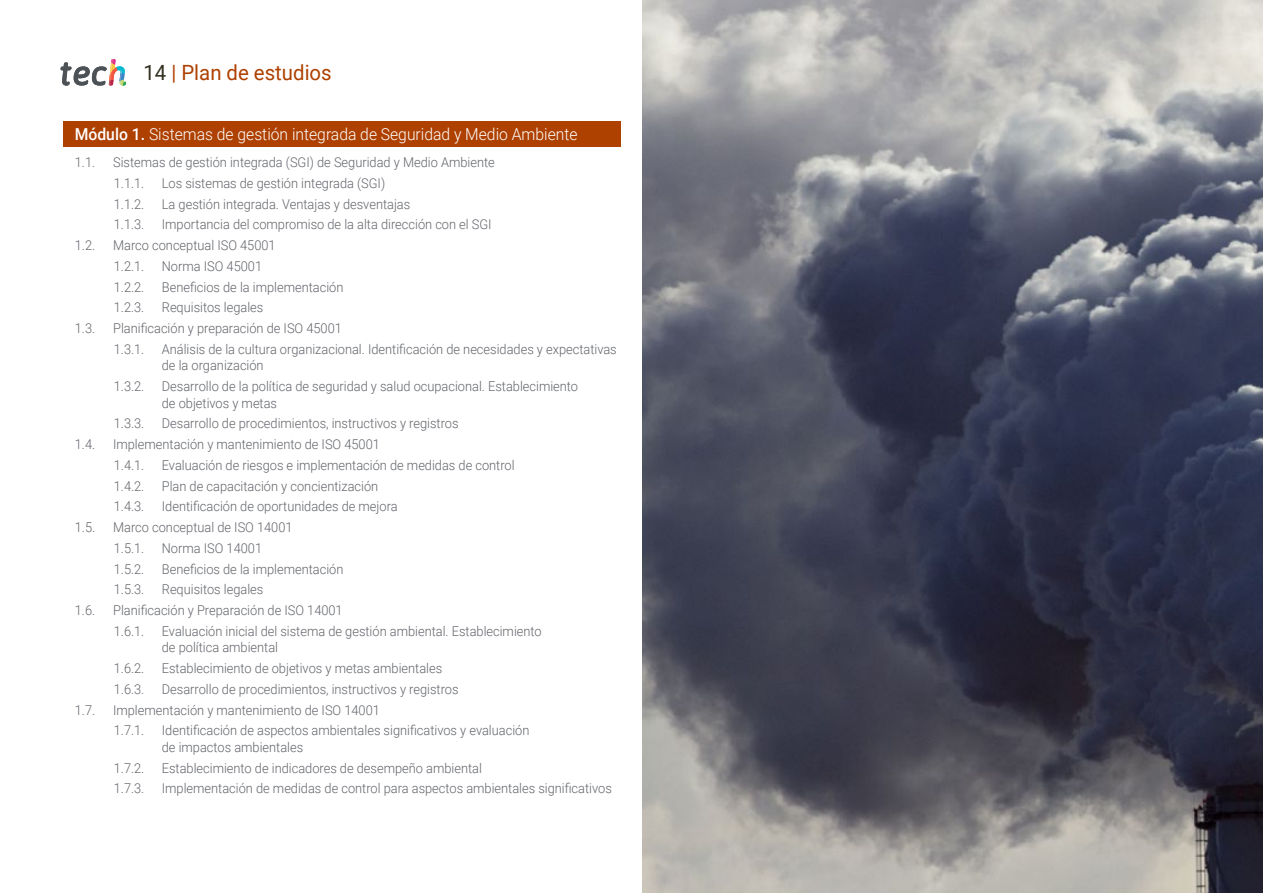
<style>
.page{position:relative;width:1263px;height:893px;background:#fff}
.page>*{position:absolute;margin:0;border:0;box-sizing:border-box;transform-origin:0 0}
.t1{font:21px "Roboto";color:#ae4000}
.t2{font:300 16.5px "Roboto";color:#fff;scale:.95 1}
.t3{font:300 13.5px/20.7px "Roboto";color:#61646a;scale:.95 1}
.s1{color:#312e20}
.s2{font-weight:500}
</style>
<div class="page">
<img style="left:642px;top:0;width:621px;height:893px">
<div style="left:64px;top:121px;width:557px;height:25px;background:#ae4000"></div>
<svg style="left:61px;top:59px;width:65px;height:27px"></svg>
<h1 class="t1" style="left:144px;top:57px;width:190px"><span class="s1">14</span> | Plan de estudios</h1>
<p class="t2" style="left:75px;top:123px;width:531px"><span class="s2">Módulo 1.</span> Sistemas de gestión integrada de Seguridad y Medio Ambiente</p>
<p class="t3" style="left:75px;top:151px;width:23px">1.1.</p>
<p class="t3" style="left:113px;top:151px;width:403px">Sistemas de gestión integrada (SGI) de Seguridad y Medio Ambiente<br>1.1.1.</p>
<p class="t3" style="left:162px;top:172px;width:237px">Los sistemas de gestión integrada (SGI)</p>
<p class="t3" style="left:114px;top:193px;width:34px">1.1.2.</p>
<p class="t3" style="left:162px;top:193px;width:263px">La gestión integrada. Ventajas y desventajas</p>
<p class="t3" style="left:114px;top:214px;width:34px">1.1.3.</p>
<p class="t3" style="left:162px;top:214px;width:349px">Importancia del compromiso de la alta dirección con el SGI</p>
<p class="t3" style="left:75px;top:234px;width:23px">1.2.</p>
<p class="t3" style="left:113px;top:234px;width:173px">Marco conceptual ISO 45001<br>1.2.1.</p>
<p class="t3" style="left:162px;top:255px;width:107px">Norma ISO 45001</p>
<p class="t3" style="left:114px;top:276px;width:34px">1.2.2.</p>
<p class="t3" style="left:162px;top:276px;width:193px">Beneficios de la implementación</p>
<p class="t3" style="left:114px;top:297px;width:34px">1.2.3.</p>
<p class="t3" style="left:162px;top:297px;width:108px">Requisitos legales</p>
<p class="t3" style="left:75px;top:317px;width:23px">1.3.</p>
<p class="t3" style="left:113px;top:317px;width:242px">Planificación y preparación de ISO 45001<br>1.3.1.</p>
<p class="t3" style="left:162px;top:340px;width:480px;line-height:16.5px">Análisis de la cultura organizacional. Identificación de necesidades y expectativas de la organización</p>
<p class="t3" style="left:114px;top:375px;width:34px">1.3.2.</p>
<p class="t3" style="left:162px;top:378px;width:440px;line-height:16.5px">Desarrollo de la política de seguridad y salud ocupacional. Establecimiento de objetivos y metas</p>
<p class="t3" style="left:114px;top:413px;width:34px">1.3.3.</p>
<p class="t3" style="left:162px;top:413px;width:314px">Desarrollo de procedimientos, instructivos y registros</p>
<p class="t3" style="left:75px;top:433px;width:23px">1.4.</p>
<p class="t3" style="left:113px;top:433px;width:282px">Implementación y mantenimiento de ISO 45001<br>1.4.1.</p>
<p class="t3" style="left:162px;top:454px;width:373px">Evaluación de riesgos e implementación de medidas de control</p>
<p class="t3" style="left:114px;top:475px;width:34px">1.4.2.</p>
<p class="t3" style="left:162px;top:475px;width:229px">Plan de capacitación y concientización</p>
<p class="t3" style="left:114px;top:496px;width:34px">1.4.3.</p>
<p class="t3" style="left:162px;top:496px;width:250px">Identificación de oportunidades de mejora</p>
<p class="t3" style="left:75px;top:516px;width:23px">1.5.</p>
<p class="t3" style="left:113px;top:516px;width:190px">Marco conceptual de ISO 14001<br>1.5.1.</p>
<p class="t3" style="left:162px;top:537px;width:107px">Norma ISO 14001</p>
<p class="t3" style="left:114px;top:558px;width:34px">1.5.2.</p>
<p class="t3" style="left:162px;top:558px;width:193px">Beneficios de la implementación</p>
<p class="t3" style="left:114px;top:579px;width:34px">1.5.3.</p>
<p class="t3" style="left:162px;top:579px;width:108px">Requisitos legales</p>
<p class="t3" style="left:75px;top:599px;width:23px">1.6.</p>
<p class="t3" style="left:113px;top:599px;width:243px">Planificación y Preparación de ISO 14001<br>1.6.1.</p>
<p class="t3" style="left:162px;top:622px;width:401px;line-height:16.5px">Evaluación inicial del sistema de gestión ambiental. Establecimiento de política ambiental</p>
<p class="t3" style="left:114px;top:657px;width:34px">1.6.2.</p>
<p class="t3" style="left:162px;top:657px;width:297px">Establecimiento de objetivos y metas ambientales</p>
<p class="t3" style="left:114px;top:678px;width:34px">1.6.3.</p>
<p class="t3" style="left:162px;top:678px;width:314px">Desarrollo de procedimientos, instructivos y registros</p>
<p class="t3" style="left:75px;top:699px;width:23px">1.7.</p>
<p class="t3" style="left:113px;top:699px;width:282px">Implementación y mantenimiento de ISO 14001<br>1.7.1.</p>
<p class="t3" style="left:162px;top:722px;width:388px;line-height:16.5px">Identificación de aspectos ambientales significativos y evaluación de impactos ambientales</p>
<p class="t3" style="left:114px;top:757px;width:34px">1.7.2.</p>
<p class="t3" style="left:162px;top:757px;width:338px">Establecimiento de indicadores de desempeño ambiental</p>
<p class="t3" style="left:114px;top:778px;width:34px">1.7.3.</p>
<p class="t3" style="left:162px;top:778px;width:475px">Implementación de medidas de control para aspectos ambientales significativos</p>
</div>
